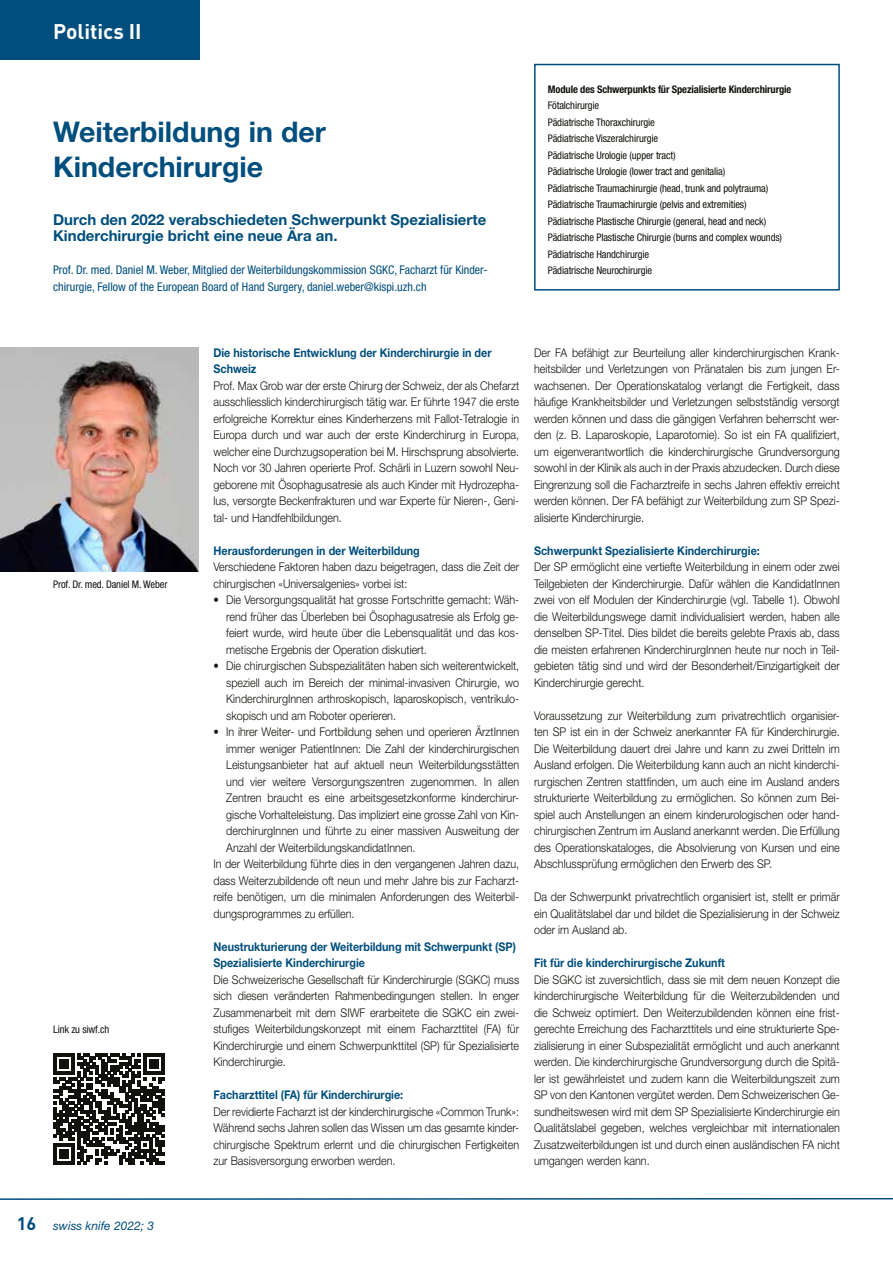
<style>
.page{position:relative;width:893px;height:1263px;background:#fff}
.page>*{position:absolute;margin:0;border:0;box-sizing:border-box;transform-origin:0 0}
.t1{font:700 28.5px/34.2px "Helvetica Neue LT Std";color:#004e7d}
.t2{font:700 21px "DINOT";color:#fff}
.t3{font:700 15px/16.5px "Helvetica Neue LT Std";color:#004e7d}
.t4{font:300 12px/16.5px "Helvetica Neue LT Std";color:#12120d;text-align:justify;scale:.9 1}
.t5{font:700 12px/16.5px "Helvetica Neue LT Std";color:#004e7d;scale:.9 1}
.t6{font:condensed 12px/16.5px "Helvetica Neue LT Std";color:#004e7d}
.t7{font:italic 12px "Helvetica Neue LT Std";color:#004e7d}
.t8{font:condensed 10.5px/16.5px "Helvetica Neue LT Std";letter-spacing:-.01em;color:#12120d}
.t9{font:700 condensed 10.5px "Helvetica Neue LT Std";letter-spacing:-.01em;color:#12120d}
.s1{font-family:"DINOT";font-weight:700;font-style:normal;font-size:18px}
</style>
<div class="page">
<div style="left:0;top:0;width:200px;height:60px;background:#004e7d"></div>
<svg style="left:0;top:1198px;width:893px;height:2px"></svg>
<img style="left:0;top:347px;width:199px;height:224px">
<div style="left:534px;top:64px;width:306px;height:227px;border:2px solid #004e7d"></div>
<svg style="left:53px;top:1054px;width:111px;height:111px"></svg>
<h2 class="t2" style="left:53px;top:15px;width:90px">Politics II</h2>
<h1 class="t1" style="left:53px;top:114px;width:274px">Weiterbildung in der<br>Kinderchirurgie</h1>
<p class="t3" style="left:53px;top:211px;width:435px">Durch den 2022 verabschiedeten Schwerpunkt Spezialisierte<br>Kinderchirurgie bricht eine neue Ära an.</p>
<p class="t6" style="left:53px;top:261px;width:435px">Prof. Dr. med. Daniel M. Weber, Mitglied der Weiterbildungskommission SGKC, Facharzt für Kinder&shy;chirurgie, Fellow of the European Board of Hand Surgery, daniel.weber@kispi.uzh.ch</p>
<p class="t9" style="left:548px;top:82px;width:245px">Module des Schwerpunkts für Spezialisierte Kinderchirurgie</p>
<p class="t8" style="left:548px;top:97px;width:236px">Fötalchirurgie<br>Pädiatrische Thoraxchirurgie<br>Pädiatrische Viszeralchirurgie<br>Pädiatrische Urologie (upper tract)<br>Pädiatrische Urologie (lower tract and genitalia)<br>Pädiatrische Traumachirurgie (head, trunk and polytrauma)<br>Pädiatrische Traumachirurgie (pelvis and extremities)<br>Pädiatrische Plastische Chirurgie (general, head and neck)<br>Pädiatrische Plastische Chirurgie (burns and complex wounds)<br>Pädiatrische Handchirurgie<br>Pädiatrische Neurochirurgie</p>
<p class="t8" style="left:53px;top:575px;width:116px">Prof. Dr. med. Daniel M. Weber</p>
<p class="t8" style="left:53px;top:1021px;width:58px">Link zu siwf.ch</p>
<p class="t7" style="left:17px;top:1218px;width:139px"><span class="s1">16</span> swiss knife 2022; 3</p>
<p class="t5" style="left:213px;top:344px;width:311px">Die historische Entwicklung der Kinderchirurgie in der<br>Schweiz</p>
<p class="t4" style="left:213px;top:377px;width:341px">Prof. Max Grob war der erste Chirurg der Schweiz, der als Chefarzt ausschliesslich kinderchirurgisch tätig war. Er führte 1947 die erste erfolgreiche Korrektur eines Kinderherzens mit Fallot-Tetralogie in Europa durch und war auch der erste Kinderchirurg in Europa, welcher eine Durchzugsoperation bei M. Hirschsprung absolvierte.<br>Noch vor 30 Jahren operierte Prof. Schärli in Luzern sowohl Neu&shy;geborene mit Ösophagusatresie als auch Kinder mit Hydrozepha&shy;lus, versorgte Beckenfrakturen und war Experte für Nieren-, Geni&shy;tal- und Handfehlbildungen.</p>
<p class="t5" style="left:213px;top:542px;width:231px">Herausforderungen in der Weiterbildung</p>
<p class="t4" style="left:213px;top:558px;width:341px">Verschiedene Faktoren haben dazu beigetragen, dass die Zeit der chirurgischen «Universalgenies» vorbei ist:</p>
<p class="t4" style="left:226px;top:591px;width:327px;text-indent:-13px">• Die Versorgungsqualität hat grosse Fortschritte gemacht: Wäh&shy;rend früher das Überleben bei Ösophagusatresie als Erfolg ge&shy;feiert wurde, wird heute über die Lebensqualität und das kos&shy;metische Ergebnis der Operation diskutiert.</p>
<p class="t4" style="left:226px;top:657px;width:327px;text-indent:-13px">• Die chirurgischen Subspezialitäten haben sich weiterentwickelt, speziell auch im Bereich der minimal-invasiven Chirurgie, wo KinderchirurgInnen arthroskopisch, laparoskopisch, ventrikulo&shy;skopisch und am Roboter operieren.</p>
<p class="t4" style="left:213px;top:723px;width:341px">• In ihrer Weiter- und Fortbildung sehen und operieren ÄrztInnen</p>
<p class="t4" style="left:226px;top:740px;width:327px">immer weniger PatientInnen: Die Zahl der kinderchirurgischen</p>
<p class="t4" style="left:226px;top:756px;width:327px">Leistungsanbieter hat auf aktuell neun Weiterbildungsstätten</p>
<p class="t4" style="left:226px;top:773px;width:327px">und vier weitere Versorgungszentren zugenommen. In allen</p>
<p class="t4" style="left:226px;top:789px;width:327px">Zentren braucht es eine arbeitsgesetzkonforme kinderchirur-</p>
<p class="t4" style="left:226px;top:806px;width:327px">gische Vorhalteleistung. Das impliziert eine grosse Zahl von Kin-</p>
<p class="t4" style="left:226px;top:822px;width:327px">derchirurgInnen und führte zu einer massiven Ausweitung der</p>
<p class="t4" style="left:226px;top:839px;width:212px">Anzahl der WeiterbildungskandidatInnen.</p>
<p class="t4" style="left:213px;top:855px;width:341px">In der Weiterbildung führte dies in den vergangenen Jahren dazu,</p>
<p class="t4" style="left:213px;top:872px;width:340px">dass Weiterzubildende oft neun und mehr Jahre bis zur Facharzt-</p>
<p class="t4" style="left:213px;top:888px;width:341px">reife benötigen, um die minimalen Anforderungen des Weiterbil-</p>
<p class="t4" style="left:213px;top:905px;width:158px">dungsprogrammes zu erfüllen.</p>
<p class="t5" style="left:213px;top:938px;width:337px">Neustrukturierung der Weiterbildung mit Schwerpunkt (SP)<br>Spezialisierte Kinderchirurgie</p>
<p class="t4" style="left:213px;top:971px;width:341px">Die Schweizerische Gesellschaft für Kinderchirurgie (SGKC) muss sich diesen veränderten Rahmenbedingungen stellen. In enger Zusammenarbeit mit dem SIWF erarbeitete die SGKC ein zwei&shy;stufiges Weiterbildungskonzept mit einem Facharzttitel (FA) für Kinderchirurgie und einem Schwerpunkttitel (SP) für Spezialisierte Kinderchirurgie.</p>
<p class="t5" style="left:213px;top:1086px;width:212px">Facharzttitel (FA) für Kinderchirurgie:</p>
<p class="t4" style="left:213px;top:1103px;width:341px">Der revidierte Facharzt ist der kinderchirurgische «Common Trunk»:<br>Während sechs Jahren sollen das Wissen um das gesamte kinder&shy;chirurgische Spektrum erlernt und die chirurgischen Fertigkeiten zur Basisversorgung erworben werden.</p>
<p class="t4" style="left:534px;top:344px;width:341px">Der FA befähigt zur Beurteilung aller kinderchirurgischen Krank&shy;heitsbilder und Verletzungen von Pränatalen bis zum jungen Er&shy;wachsenen. Der Operationskatalog verlangt die Fertigkeit, dass häufige Krankheitsbilder und Verletzungen selbstständig versorgt werden können und dass die gängigen Verfahren beherrscht wer&shy;den (z. B. Laparoskopie, Laparotomie). So ist ein FA qualifiziert, um eigenverantwortlich die kinderchirurgische Grundversorgung sowohl in der Klinik als auch in der Praxis abzudecken. Durch diese Eingrenzung soll die Facharztreife in sechs Jahren effektiv erreicht werden können. Der FA befähigt zur Weiterbildung zum SP Spezi&shy;alisierte Kinderchirurgie.</p>
<p class="t5" style="left:534px;top:542px;width:252px">Schwerpunkt Spezialisierte Kinderchirurgie:</p>
<p class="t4" style="left:534px;top:558px;width:341px">Der SP ermöglicht eine vertiefte Weiterbildung in einem oder zwei Teilgebieten der Kinderchirurgie. Dafür wählen die KandidatInnen zwei von elf Modulen der Kinderchirurgie (vgl. Tabelle 1). Obwohl die Weiterbildungswege damit individualisiert werden, haben alle denselben SP-Titel. Dies bildet die bereits gelebte Praxis ab, dass die meisten erfahrenen KinderchirurgInnen heute nur noch in Teil&shy;gebieten tätig sind und wird der Besonderheit/Einzigartigkeit der Kinderchirurgie gerecht.</p>
<p class="t4" style="left:534px;top:707px;width:341px">Voraussetzung zur Weiterbildung zum privatrechtlich organisier&shy;ten SP ist ein in der Schweiz anerkannter FA für Kinderchirurgie.<br>Die Weiterbildung dauert drei Jahre und kann zu zwei Dritteln im Ausland erfolgen. Die Weiterbildung kann auch an nicht kinderchi&shy;rurgischen Zentren stattfinden, um auch eine im Ausland anders strukturierte Weiterbildung zu ermöglichen. So können zum Bei&shy;spiel auch Anstellungen an einem kinderurologischen oder hand&shy;chirurgischen Zentrum im Ausland anerkannt werden. Die Erfüllung des Operationskataloges, die Absolvierung von Kursen und eine Abschlussprüfung ermöglichen den Erwerb des SP.</p>
<p class="t4" style="left:534px;top:888px;width:341px">Da der Schwerpunkt privatrechtlich organisiert ist, stellt er primär ein Qualitätslabel dar und bildet die Spezialisierung in der Schweiz oder im Ausland ab.</p>
<p class="t5" style="left:534px;top:954px;width:214px">Fit für die kinderchirurgische Zukunft</p>
<p class="t4" style="left:534px;top:971px;width:341px">Die SGKC ist zuversichtlich, dass sie mit dem neuen Konzept die kinderchirurgische Weiterbildung für die Weiterzubildenden und die Schweiz optimiert. Den Weiterzubildenden können eine frist&shy;gerechte Erreichung des Facharzttitels und eine strukturierte Spe&shy;zialisierung in einer Subspezialität ermöglicht und auch anerkannt werden. Die kinderchirurgische Grundversorgung durch die Spitä&shy;ler ist gewährleistet und zudem kann die Weiterbildungszeit zum SP von den Kantonen vergütet werden. Dem Schweizerischen Ge&shy;sundheitswesen wird mit dem SP Spezialisierte Kinderchirurgie ein Qualitätslabel gegeben, welches vergleichbar mit internationalen Zusatzweiterbildungen ist und durch einen ausländischen FA nicht umgangen werden kann.</p>
</div>
